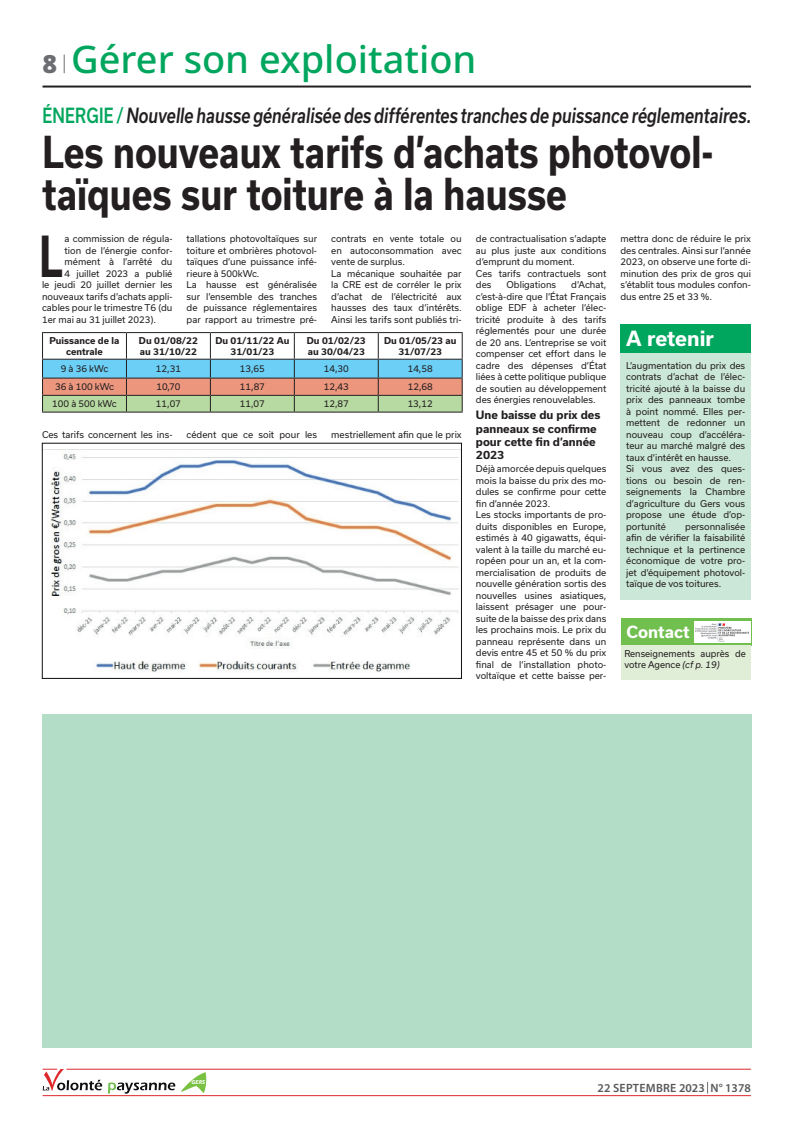
<style>
.page{position:relative;width:794px;height:1134px;background:#fff}
.page>*{position:absolute;margin:0;border:0;box-sizing:border-box;transform-origin:0 0}
.t1{font:700 53.9px "Usual";color:#231f20;scale:.7 1}
.t2{font:700 42px/42px "Usual";color:#231f20;scale:.83 1}
.t3{font:500 38px "Noto Sans";color:#00a65d}
.t4{font:italic 500 20px "Usual";color:#231f20;scale:.78 1}
.t5{font:700 20px "Usual";letter-spacing:-.005em;color:#fff}
.t6{font:700 16px "Usual";color:#fff}
.t7{font:600 12px "Myriad Pro";letter-spacing:.02em;color:#57585a}
.t8{font:700 11px/13.2px "Usual";color:#231f20}
.t9{font:9px/11.5px "Usual";color:#231f20}
.t10{font:700 9px/10.8px "Usual";color:#231f20;text-align:center}
.t11{font:italic 700 5.9px "Myriad Pro";color:#fff}
.s1{font-weight:900;font-size:25px;color:#6c6d70}
.s2{font-style:normal;color:#00a65d}
.s3{font-style:italic}
</style>
<div class="page">
<svg style="left:64px;top:55px;width:1px;height:18px"></svg>
<hr style="left:43px;top:86px;width:708px;height:2px;background:#231f20">
<img style="left:44px;top:449px;width:416px;height:223px">
<div style="left:42px;top:443px;width:420px;height:236px;border:1px solid #0f0e11"></div>
<hr style="left:43px;top:1095px;width:708px;height:1px;background:#dd282b">
<hr style="left:66px;top:1069px;width:685px;height:1px;background:#dd282b">
<svg style="left:43px;top:1069px;width:132px;height:28px"></svg>
<svg style="left:181px;top:1072px;width:25px;height:21px"></svg>
<hr style="left:42px;top:332px;width:84px;height:1px;background:#231f20">
<hr style="left:126px;top:332px;width:84px;height:1px;background:#231f20">
<hr style="left:210px;top:332px;width:84px;height:1px;background:#231f20">
<hr style="left:294px;top:332px;width:84px;height:1px;background:#231f20">
<hr style="left:378px;top:332px;width:85px;height:1px;background:#231f20">
<svg style="left:42px;top:333px;width:421px;height:79px"></svg>
<hr style="left:42px;top:412px;width:84px;height:1px;background:#231f20">
<hr style="left:126px;top:412px;width:84px;height:1px;background:#231f20">
<hr style="left:210px;top:412px;width:84px;height:1px;background:#231f20">
<hr style="left:294px;top:412px;width:84px;height:1px;background:#231f20">
<hr style="left:378px;top:412px;width:85px;height:1px;background:#231f20">
<div style="left:620px;top:350px;width:131px;height:250px;background:#cbe7d7"></div>
<div style="left:620px;top:324px;width:131px;height:29px;background:#00a65d"></div>
<div style="left:621px;top:618px;width:130px;height:28px;background:#70bf4f"></div>
<div style="left:621px;top:645px;width:130px;height:34px;background:#e0eed7"></div>
<img style="left:694px;top:622px;width:56px;height:21px">
<div style="left:42px;top:714px;width:709px;height:333px;background:#b3ddc6"></div>
<h3 class="t3" style="left:43px;top:33px;width:435px"><span class="s1">8</span> Gérer son exploitation</h3>
<h3 class="t4" style="left:43px;top:104px;width:910px"><span class="s2">ÉNERGIE /</span> Nouvelle hausse généralisée des différentes tranches de puissance réglementaires.</h3>
<h2 class="t2" style="left:43px;top:131px;width:810px">Les nouveaux tarifs d’achats photovol&shy;taïques sur toiture à la hausse</h2>
<h1 class="t1" style="left:39px;top:226px;width:35px">L</h1>
<p class="t9" style="left:65px;top:233px;width:109px">a commission de régula-</p>
<p class="t9" style="left:65px;top:245px;width:109px">tion de l’énergie confor-</p>
<p class="t9" style="left:65px;top:256px;width:109px">mément à l’arrêté du</p>
<p class="t9" style="left:65px;top:268px;width:109px">4 juillet 2023 a publié</p>
<p class="t9" style="left:42px;top:279px;width:132px">le jeudi 20 juillet dernier les</p>
<p class="t9" style="left:42px;top:291px;width:132px">nouveaux tarifs d’achats appli-</p>
<p class="t9" style="left:42px;top:302px;width:132px">cables pour le trimestre T6 (du</p>
<p class="t9" style="left:42px;top:314px;width:115px">1er mai au 31 juillet 2023).</p>
<p class="t9" style="left:187px;top:233px;width:132px">tallations photovoltaïques sur toiture et ombrières photovol&shy;taïques d’une puissance infé&shy;rieure à 500kWc.<br>La hausse est généralisée sur l’ensemble des tranches de puissance réglementaires par rapport au trimestre pré-</p>
<p class="t9" style="left:331px;top:233px;width:132px">contrats en vente totale ou en autoconsommation avec vente de surplus.<br>La mécanique souhaitée par la CRE est de corréler le prix d’achat de l’électricité aux hausses des taux d’intérêts.<br>Ainsi les tarifs sont publiés tri-</p>
<p class="t10" style="left:50px;top:335px;width:71px">Puissance de la centrale</p>
<p class="t10" style="left:139px;top:335px;width:60px;text-align:left">Du 01/08/22 au 31/10/22</p>
<p class="t10" style="left:215px;top:335px;width:75px">Du 01/11/22 Au<br>31/01/23</p>
<p class="t10" style="left:307px;top:335px;width:60px;text-align:left">Du 01/02/23 au 30/04/23</p>
<p class="t10" style="left:384px;top:335px;width:74px">Du 01/05/23 au<br>31/07/23</p>
<p class="t9" style="left:61px;top:363px;width:49px">9 à 36 kWc</p>
<p class="t9" style="left:156px;top:363px;width:27px">12,31</p>
<p class="t9" style="left:240px;top:363px;width:26px">13,65</p>
<p class="t9" style="left:324px;top:363px;width:27px">14,30</p>
<p class="t9" style="left:408px;top:363px;width:27px">14,58</p>
<p class="t9" style="left:55px;top:381px;width:60px">36 à 100 kWc</p>
<p class="t9" style="left:156px;top:381px;width:26px">10,70</p>
<p class="t9" style="left:240px;top:381px;width:27px">11,87</p>
<p class="t9" style="left:324px;top:381px;width:27px">12,43</p>
<p class="t9" style="left:408px;top:381px;width:27px">12,68</p>
<p class="t9" style="left:52px;top:398px;width:66px">100 à 500 kWc</p>
<p class="t9" style="left:156px;top:398px;width:26px">11,07</p>
<p class="t9" style="left:240px;top:398px;width:26px">11,07</p>
<p class="t9" style="left:324px;top:398px;width:27px">12,87</p>
<p class="t9" style="left:408px;top:398px;width:27px">13,12</p>
<p class="t9" style="left:42px;top:429px;width:132px">Ces tarifs concernent les ins-</p>
<p class="t9" style="left:187px;top:429px;width:132px">cédent que ce soit pour les</p>
<p class="t9" style="left:331px;top:429px;width:132px">mestriellement afin que le prix</p>
<p class="t9" style="left:476px;top:233px;width:132px">de contractualisation s’adapte au plus juste aux conditions d’emprunt du moment.<br>Ces tarifs contractuels sont des</p>
<p class="t9" style="left:506px;top:279px;width:51px">Obligations</p>
<p class="t9" style="left:476px;top:279px;width:132px;text-align:justify;text-indent:95px">d’Achat, c’est-à-dire que l’État Français oblige EDF à acheter l’élec&shy;tricité produite à des tarifs réglementés pour une durée de 20 ans. L’entreprise se voit compenser cet effort dans le cadre des dépenses d’État liées à cette politique publique de soutien au développement des énergies renouvelables.</p>
<p class="t8" style="left:476px;top:409px;width:126px">Une baisse du prix des panneaux se confirme pour cette fin d’année<br>2023</p>
<p class="t9" style="left:476px;top:463px;width:132px">Déjà amorcée depuis quelques mois la baisse du prix des mo&shy;dules se confirme pour cette fin d’année 2023.<br>Les stocks importants de pro&shy;duits disponibles en Europe, estimés à 40 gigawatts, équi&shy;valent à la taille du marché eu&shy;ropéen pour un an, et la com&shy;mercialisation de produits de nouvelle génération sortis des nouvelles usines asiatiques, laissent présager une pour&shy;suite de la baisse des prix dans les prochains mois. Le prix du panneau représente dans un devis entre 45 et 50 % du prix final de l’installation photo&shy;voltaïque et cette baisse per-</p>
<p class="t9" style="left:620px;top:233px;width:132px;text-align:justify">mettra donc de réduire le prix des centrales. Ainsi sur l’année 2023, on observe une forte di&shy;minution des prix de gros qui s’établit tous modules confon&shy;dus entre 25 et 33 %.</p>
<h3 class="t5" style="left:626px;top:327px;width:89px">A retenir</h3>
<p class="t9" style="left:626px;top:360px;width:121px">L’augmentation du prix des contrats d’achat de l’élec&shy;tricité ajouté à la baisse du prix des panneaux tombe à point nommé. Elles per&shy;mettent de redonner un nouveau coup d’accéléra&shy;teur au marché malgré des taux d’intérêt en hausse.<br>Si vous avez des ques&shy;tions ou besoin de ren&shy;seignements la Chambre d’agriculture du Gers vous propose une étude d’op&shy;portunité</p>
<p class="t9" style="left:626px;top:521px;width:121px;text-align:justify;text-indent:59px">personnalisée afin de vérifier la faisabilité technique et la pertinence économique de votre pro&shy;jet d’équipement photovol&shy;taïque de vos toitures.</p>
<h3 class="t6" style="left:626px;top:623px;width:65px">Contact</h3>
<p class="t9" style="left:624px;top:648px;width:123px;line-height:10.8px">Renseignements auprès de votre Agence <span class="s3">(cf p. 19)</span></p>
<p class="t11" style="left:191px;top:1078px;width:15px">GERS</p>
<h3 class="t7" style="left:597px;top:1080px;width:155px">22 SEPTEMBRE 2023 N° 1378</h3>
</div>
